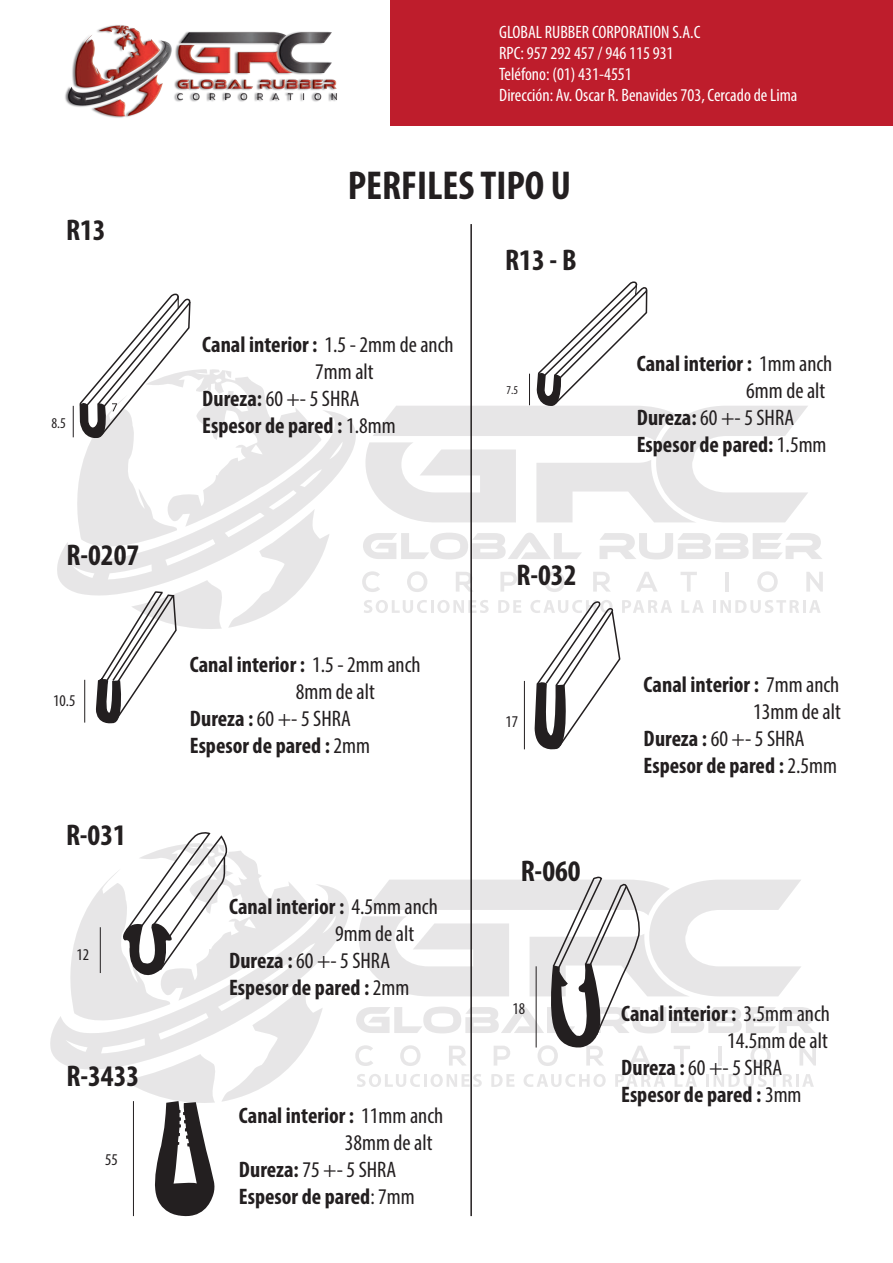
<style>
.page{position:relative;width:893px;height:1263px;background:#fff}
.page>*{position:absolute;margin:0;border:0;box-sizing:border-box;transform-origin:0 0}
.t1{font:700 condensed 40.5px "Myriad Pro";color:#231f20}
.t2{font:700 condensed 30px "Myriad Pro";color:#231f20}
.t3{font:700 condensed 22.5px "Myriad Pro";color:#231f20}
.t4{font:condensed 22.5px "Myriad Pro";color:#231f20}
.t5{font:condensed 18px/21px "Myriad Pro";color:#fff}
.t6{font:condensed 16.5px "Myriad Pro";color:#231f20}
.t7{font:condensed 15px "Myriad Pro";color:#231f20}
.t8{font:condensed 12px "Myriad Pro";color:#231f20}
.s1{font-weight:400}
.s2{font-weight:700}
</style>
<div class="page">
<svg style="left:357px;top:1074px;width:125px;height:13px"></svg>
<svg style="left:491px;top:1074px;width:24px;height:13px"></svg>
<svg style="left:524px;top:1074px;width:82px;height:13px"></svg>
<svg style="left:615px;top:1074px;width:50px;height:13px"></svg>
<svg style="left:675px;top:1074px;width:22px;height:13px"></svg>
<svg style="left:706px;top:1074px;width:108px;height:13px"></svg>
<svg style="left:50px;top:885px;width:299px;height:182px"></svg>
<svg style="left:364px;top:600px;width:125px;height:13px"></svg>
<svg style="left:498px;top:600px;width:23px;height:13px"></svg>
<svg style="left:681px;top:600px;width:23px;height:13px"></svg>
<svg style="left:713px;top:600px;width:108px;height:13px"></svg>
<svg style="left:363px;top:533px;width:219px;height:26px"></svg>
<svg style="left:599px;top:533px;width:223px;height:26px"></svg>
<svg style="left:362px;top:571px;width:18px;height:21px"></svg>
<svg style="left:407px;top:571px;width:20px;height:21px"></svg>
<svg style="left:456px;top:572px;width:17px;height:20px"></svg>
<svg style="left:500px;top:572px;width:17px;height:20px"></svg>
<svg style="left:544px;top:571px;width:21px;height:21px"></svg>
<svg style="left:593px;top:572px;width:17px;height:20px"></svg>
<svg style="left:636px;top:572px;width:21px;height:20px"></svg>
<svg style="left:681px;top:572px;width:16px;height:20px"></svg>
<hr style="left:725px;top:572px;width:3px;height:20px;background:#484448">
<svg style="left:757px;top:571px;width:21px;height:21px"></svg>
<svg style="left:806px;top:572px;width:17px;height:20px"></svg>
<svg style="left:57px;top:410px;width:299px;height:183px"></svg>
<hr style="left:73px;top:406px;width:1px;height:31px;background:#231f20">
<svg style="left:365px;top:281px;width:443px;height:241px"></svg>
<hr style="left:529px;top:374px;width:1px;height:31px;background:#231f20">
<svg style="left:77px;top:293px;width:253px;height:431px"></svg>
<hr style="left:84px;top:680px;width:1px;height:43px;background:#231f20">
<hr style="left:524px;top:681px;width:1px;height:68px;background:#231f20">
<svg style="left:530px;top:600px;width:142px;height:150px"></svg>
<svg style="left:355px;top:876px;width:461px;height:190px"></svg>
<svg style="left:70px;top:832px;width:253px;height:385px"></svg>
<hr style="left:133px;top:1101px;width:1px;height:115px;background:#231f20">
<div style="left:391px;top:0;width:502px;height:126px;background:#be1d2c"></div>
<hr style="left:470px;top:224px;width:2px;height:992px;background:#231f20">
<img style="left:65px;top:25px;width:272px;height:93px">
<h2 class="t2" style="left:66px;top:212px;width:41px">R13</h2>
<p class="t7" style="left:51px;top:414px;width:16px">8.5</p>
<h2 class="t2" style="left:67px;top:537px;width:74px">R-0207</h2>
<p class="t6" style="left:53px;top:691px;width:24px">10.5</p>
<h2 class="t2" style="left:66px;top:816px;width:61px">R-031</h2>
<p class="t6" style="left:77px;top:944px;width:14px">12</p>
<h2 class="t2" style="left:67px;top:1058px;width:74px">R-3433</h2>
<p class="t6" style="left:105px;top:1150px;width:14px">55</p>
<p class="t5" style="left:499px;top:21px;width:300px">GLOBAL RUBBER CORPORATION S.A.C<br>RPC: 957 292 457 / 946 115 931<br>Teléfono: (01) 431-4551<br>Dirección: Av. Oscar R. Benavides 703, Cercado de Lima</p>
<h1 class="t1" style="left:348px;top:160px;width:225px">PERFILES TIPO U</h1>
<p class="t3" style="left:202px;top:330px;width:253px">Canal interior : <span class="s1">1.5 - 2mm de anch</span></p>
<p class="t4" style="left:315px;top:358px;width:60px">7mm alt</p>
<p class="t4" style="left:202px;top:385px;width:159px"><span class="s2">Dureza:</span> 60 +- 5 SHRA</p>
<p class="t3" style="left:202px;top:411px;width:195px">Espesor de pared : <span class="s1">1.8mm</span></p>
<p class="t3" style="left:190px;top:650px;width:232px">Canal interior : <span class="s1">1.5 - 2mm anch</span></p>
<p class="t4" style="left:296px;top:678px;width:80px">8mm de alt</p>
<p class="t4" style="left:190px;top:705px;width:163px"><span class="s2">Dureza :</span> 60 +- 5 SHRA</p>
<p class="t3" style="left:190px;top:731px;width:182px">Espesor de pared : <span class="s1">2mm</span></p>
<p class="t3" style="left:229px;top:893px;width:210px">Canal interior : <span class="s1">4.5mm anch</span></p>
<p class="t4" style="left:335px;top:920px;width:80px">9mm de alt</p>
<p class="t4" style="left:229px;top:947px;width:163px"><span class="s2">Dureza :</span> 60 +- 5 SHRA</p>
<p class="t3" style="left:229px;top:974px;width:182px">Espesor de pared : <span class="s1">2mm</span></p>
<p class="t3" style="left:239px;top:1101px;width:206px">Canal interior : <span class="s1">11mm anch</span></p>
<p class="t4" style="left:345px;top:1128px;width:89px">38mm de alt</p>
<p class="t4" style="left:239px;top:1155px;width:159px"><span class="s2">Dureza:</span> 75 +- 5 SHRA</p>
<p class="t3" style="left:239px;top:1182px;width:177px">Espesor de pared<span class="s1">: 7mm</span></p>
<h2 class="t2" style="left:505px;top:242px;width:73px">R13 - B</h2>
<p class="t8" style="left:506px;top:383px;width:13px">7.5</p>
<h2 class="t2" style="left:517px;top:556px;width:61px">R-032</h2>
<p class="t6" style="left:505px;top:711px;width:14px">17</p>
<h2 class="t2" style="left:521px;top:852px;width:61px">R-060</h2>
<p class="t3" style="left:637px;top:350px;width:197px">Canal interior : <span class="s1">1mm anch</span></p>
<p class="t4" style="left:746px;top:377px;width:80px">6mm de alt</p>
<p class="t4" style="left:637px;top:404px;width:159px"><span class="s2">Dureza:</span> 60 +- 5 SHRA</p>
<p class="t3" style="left:637px;top:431px;width:191px">Espesor de pared: <span class="s1">1.5mm</span></p>
<p class="t3" style="left:644px;top:670px;width:197px">Canal interior : <span class="s1">7mm anch</span></p>
<p class="t4" style="left:753px;top:697px;width:89px">13mm de alt</p>
<p class="t4" style="left:644px;top:724px;width:163px"><span class="s2">Dureza :</span> 60 +- 5 SHRA</p>
<p class="t3" style="left:644px;top:751px;width:195px">Espesor de pared : <span class="s1">2.5mm</span></p>
<p class="t6" style="left:512px;top:999px;width:14px">18</p>
<p class="t3" style="left:621px;top:999px;width:210px">Canal interior : <span class="s1">3.5mm anch</span></p>
<p class="t4" style="left:727px;top:1027px;width:102px">14.5mm de alt</p>
<p class="t4" style="left:621px;top:1054px;width:163px"><span class="s2">Dureza :</span> 60 +- 5 SHRA</p>
<p class="t3" style="left:621px;top:1080px;width:182px">Espesor de pared : <span class="s1">3mm</span></p>
</div>
